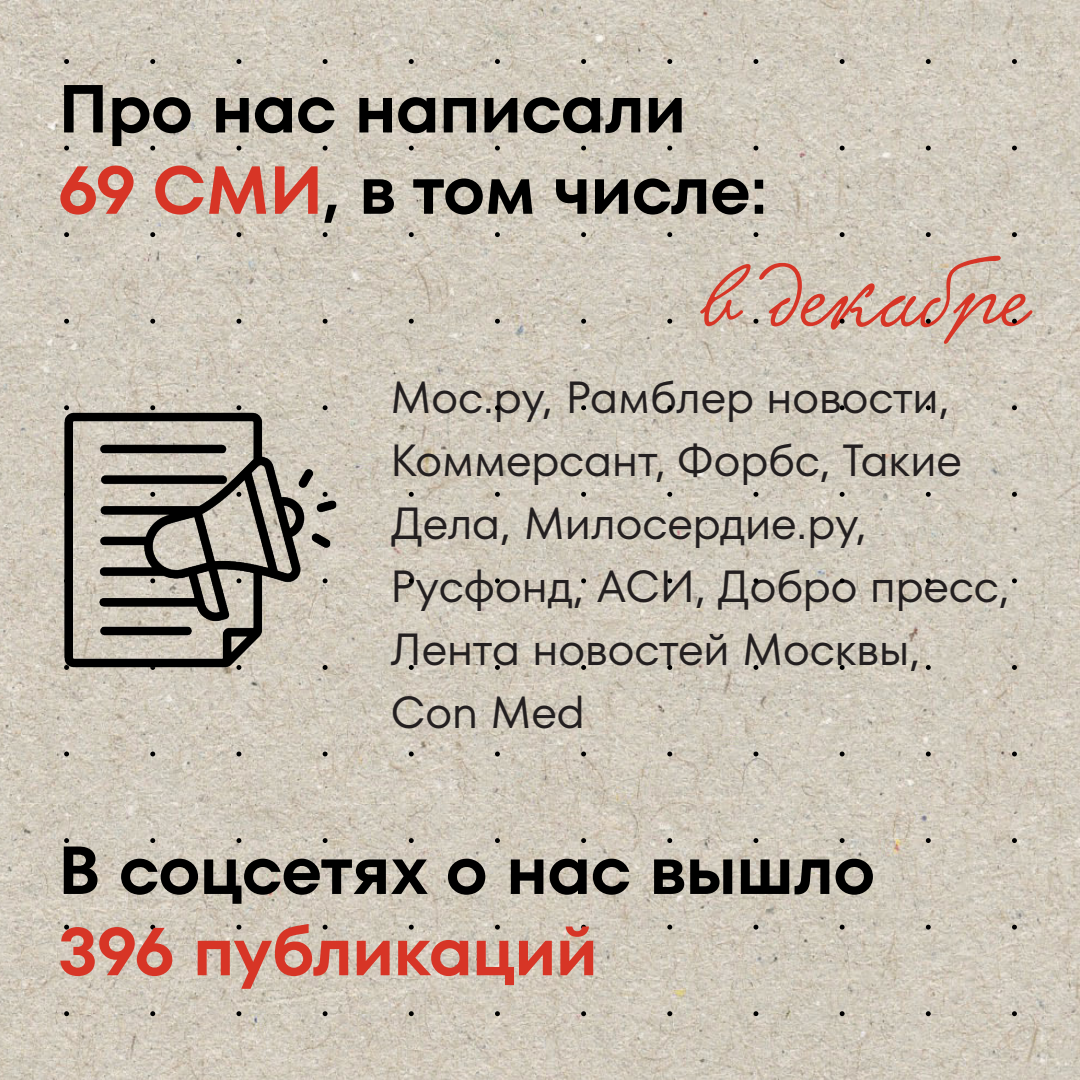
<style>
.page{position:relative;width:1080px;height:1080px;background:#fff}
.page>*{position:absolute;margin:0;border:0;box-sizing:border-box;transform-origin:0 0}
.t1{font:83px "Kobzar KS";color:#d73526}
.t2{font:600 67.8px/81.3px "TT Fors";letter-spacing:-.01em;color:#000}
.t3{font:600 67.8px "TT Fors";letter-spacing:-.01em;color:#d73526}
.t4{font:45px/63px "TT Fors";color:#231f20}
.s1{color:#d73526}
</style>
<div class="page">
<img style="left:0;top:0;width:1080px;height:1080px">
<svg style="left:64px;top:59px;width:5px;height:5px"></svg>
<svg style="left:150px;top:59px;width:5px;height:5px"></svg>
<svg style="left:236px;top:59px;width:5px;height:5px"></svg>
<svg style="left:323px;top:59px;width:5px;height:5px"></svg>
<svg style="left:409px;top:59px;width:5px;height:5px"></svg>
<svg style="left:495px;top:59px;width:5px;height:5px"></svg>
<svg style="left:581px;top:59px;width:5px;height:5px"></svg>
<svg style="left:667px;top:59px;width:5px;height:5px"></svg>
<svg style="left:753px;top:59px;width:5px;height:5px"></svg>
<svg style="left:840px;top:59px;width:5px;height:5px"></svg>
<svg style="left:926px;top:59px;width:5px;height:5px"></svg>
<svg style="left:1012px;top:59px;width:5px;height:5px"></svg>
<svg style="left:64px;top:146px;width:5px;height:5px"></svg>
<svg style="left:150px;top:146px;width:5px;height:5px"></svg>
<svg style="left:236px;top:146px;width:5px;height:5px"></svg>
<svg style="left:323px;top:146px;width:5px;height:5px"></svg>
<svg style="left:409px;top:146px;width:5px;height:5px"></svg>
<svg style="left:495px;top:146px;width:5px;height:5px"></svg>
<svg style="left:581px;top:146px;width:5px;height:5px"></svg>
<svg style="left:667px;top:146px;width:5px;height:5px"></svg>
<svg style="left:753px;top:146px;width:5px;height:5px"></svg>
<svg style="left:840px;top:146px;width:5px;height:5px"></svg>
<svg style="left:926px;top:146px;width:5px;height:5px"></svg>
<svg style="left:1012px;top:146px;width:5px;height:5px"></svg>
<svg style="left:64px;top:232px;width:5px;height:5px"></svg>
<svg style="left:150px;top:232px;width:5px;height:5px"></svg>
<svg style="left:236px;top:232px;width:5px;height:5px"></svg>
<svg style="left:323px;top:232px;width:5px;height:5px"></svg>
<svg style="left:409px;top:232px;width:5px;height:5px"></svg>
<svg style="left:495px;top:232px;width:5px;height:5px"></svg>
<svg style="left:581px;top:232px;width:5px;height:5px"></svg>
<svg style="left:667px;top:232px;width:5px;height:5px"></svg>
<svg style="left:753px;top:232px;width:5px;height:5px"></svg>
<svg style="left:840px;top:232px;width:5px;height:5px"></svg>
<svg style="left:926px;top:232px;width:5px;height:5px"></svg>
<svg style="left:1012px;top:232px;width:5px;height:5px"></svg>
<svg style="left:64px;top:319px;width:5px;height:5px"></svg>
<svg style="left:150px;top:319px;width:5px;height:5px"></svg>
<svg style="left:236px;top:319px;width:5px;height:5px"></svg>
<svg style="left:323px;top:319px;width:5px;height:5px"></svg>
<svg style="left:409px;top:319px;width:5px;height:5px"></svg>
<svg style="left:495px;top:319px;width:5px;height:5px"></svg>
<svg style="left:581px;top:319px;width:5px;height:5px"></svg>
<svg style="left:667px;top:319px;width:5px;height:5px"></svg>
<svg style="left:753px;top:319px;width:5px;height:5px"></svg>
<svg style="left:840px;top:319px;width:5px;height:5px"></svg>
<svg style="left:926px;top:319px;width:5px;height:5px"></svg>
<svg style="left:1012px;top:319px;width:5px;height:5px"></svg>
<svg style="left:495px;top:405px;width:5px;height:5px"></svg>
<svg style="left:581px;top:405px;width:5px;height:5px"></svg>
<svg style="left:667px;top:405px;width:5px;height:5px"></svg>
<svg style="left:840px;top:405px;width:5px;height:5px"></svg>
<svg style="left:926px;top:405px;width:5px;height:5px"></svg>
<svg style="left:1012px;top:405px;width:5px;height:5px"></svg>
<svg style="left:409px;top:492px;width:5px;height:5px"></svg>
<svg style="left:495px;top:492px;width:5px;height:5px"></svg>
<svg style="left:581px;top:492px;width:5px;height:5px"></svg>
<svg style="left:667px;top:492px;width:5px;height:5px"></svg>
<svg style="left:753px;top:492px;width:5px;height:5px"></svg>
<svg style="left:840px;top:492px;width:5px;height:5px"></svg>
<svg style="left:926px;top:492px;width:5px;height:5px"></svg>
<svg style="left:1012px;top:492px;width:5px;height:5px"></svg>
<svg style="left:409px;top:578px;width:5px;height:5px"></svg>
<svg style="left:495px;top:578px;width:5px;height:5px"></svg>
<svg style="left:581px;top:578px;width:5px;height:5px"></svg>
<svg style="left:667px;top:578px;width:5px;height:5px"></svg>
<svg style="left:753px;top:578px;width:5px;height:5px"></svg>
<svg style="left:840px;top:578px;width:5px;height:5px"></svg>
<svg style="left:926px;top:578px;width:5px;height:5px"></svg>
<svg style="left:1012px;top:578px;width:5px;height:5px"></svg>
<svg style="left:409px;top:665px;width:5px;height:5px"></svg>
<svg style="left:495px;top:665px;width:5px;height:5px"></svg>
<svg style="left:581px;top:665px;width:5px;height:5px"></svg>
<svg style="left:667px;top:665px;width:5px;height:5px"></svg>
<svg style="left:753px;top:665px;width:5px;height:5px"></svg>
<svg style="left:840px;top:665px;width:5px;height:5px"></svg>
<svg style="left:926px;top:665px;width:5px;height:5px"></svg>
<svg style="left:1012px;top:665px;width:5px;height:5px"></svg>
<svg style="left:64px;top:752px;width:5px;height:4px"></svg>
<svg style="left:150px;top:752px;width:5px;height:4px"></svg>
<svg style="left:236px;top:752px;width:5px;height:4px"></svg>
<svg style="left:323px;top:752px;width:5px;height:4px"></svg>
<svg style="left:409px;top:752px;width:5px;height:4px"></svg>
<svg style="left:495px;top:752px;width:5px;height:4px"></svg>
<svg style="left:581px;top:752px;width:5px;height:4px"></svg>
<svg style="left:667px;top:752px;width:5px;height:4px"></svg>
<svg style="left:753px;top:752px;width:5px;height:4px"></svg>
<svg style="left:840px;top:752px;width:5px;height:4px"></svg>
<svg style="left:926px;top:752px;width:5px;height:4px"></svg>
<svg style="left:1012px;top:752px;width:5px;height:4px"></svg>
<svg style="left:64px;top:838px;width:5px;height:5px"></svg>
<svg style="left:150px;top:838px;width:5px;height:5px"></svg>
<svg style="left:236px;top:838px;width:5px;height:5px"></svg>
<svg style="left:323px;top:838px;width:5px;height:5px"></svg>
<svg style="left:409px;top:838px;width:5px;height:5px"></svg>
<svg style="left:495px;top:838px;width:5px;height:5px"></svg>
<svg style="left:581px;top:838px;width:5px;height:5px"></svg>
<svg style="left:667px;top:838px;width:5px;height:5px"></svg>
<svg style="left:753px;top:838px;width:5px;height:5px"></svg>
<svg style="left:840px;top:838px;width:5px;height:5px"></svg>
<svg style="left:926px;top:838px;width:5px;height:5px"></svg>
<svg style="left:1012px;top:838px;width:5px;height:5px"></svg>
<svg style="left:64px;top:925px;width:5px;height:5px"></svg>
<svg style="left:150px;top:925px;width:5px;height:5px"></svg>
<svg style="left:236px;top:925px;width:5px;height:5px"></svg>
<svg style="left:323px;top:925px;width:5px;height:5px"></svg>
<svg style="left:409px;top:925px;width:5px;height:5px"></svg>
<svg style="left:495px;top:925px;width:5px;height:5px"></svg>
<svg style="left:581px;top:925px;width:5px;height:5px"></svg>
<svg style="left:667px;top:925px;width:5px;height:5px"></svg>
<svg style="left:753px;top:925px;width:5px;height:5px"></svg>
<svg style="left:840px;top:925px;width:5px;height:5px"></svg>
<svg style="left:926px;top:925px;width:5px;height:5px"></svg>
<svg style="left:1012px;top:925px;width:5px;height:5px"></svg>
<svg style="left:64px;top:1011px;width:5px;height:5px"></svg>
<svg style="left:150px;top:1011px;width:5px;height:5px"></svg>
<svg style="left:236px;top:1011px;width:5px;height:5px"></svg>
<svg style="left:323px;top:1011px;width:5px;height:5px"></svg>
<svg style="left:409px;top:1011px;width:5px;height:5px"></svg>
<svg style="left:495px;top:1011px;width:5px;height:5px"></svg>
<svg style="left:581px;top:1011px;width:5px;height:5px"></svg>
<svg style="left:667px;top:1011px;width:5px;height:5px"></svg>
<svg style="left:753px;top:1011px;width:5px;height:5px"></svg>
<svg style="left:840px;top:1011px;width:5px;height:5px"></svg>
<svg style="left:926px;top:1011px;width:5px;height:5px"></svg>
<svg style="left:1012px;top:1011px;width:5px;height:5px"></svg>
<img style="left:60px;top:400px;width:281px;height:280px">
<h2 class="t2" style="left:58px;top:68px;width:711px">Про нас написали<br><span class="s1">69 СМИ</span>, в том числе:</h2>
<h1 class="t1" style="left:702px;top:247px;width:331px">в декабре</h1>
<p class="t4" style="left:391px;top:366px;width:621px">Мос.ру, Рамблер новости,<br>Коммерсант, Форбс, Такие<br>Дела, Милосердие.ру,<br>Русфонд, АСИ, Добро пресс,<br>Лента новостей Москвы,<br>Con Med</p>
<h2 class="t2" style="left:58px;top:830px;width:819px">В соцсетях о нас вышло</h2>
<h2 class="t3" style="left:58px;top:911px;width:541px">396 публикаций</h2>
</div>
